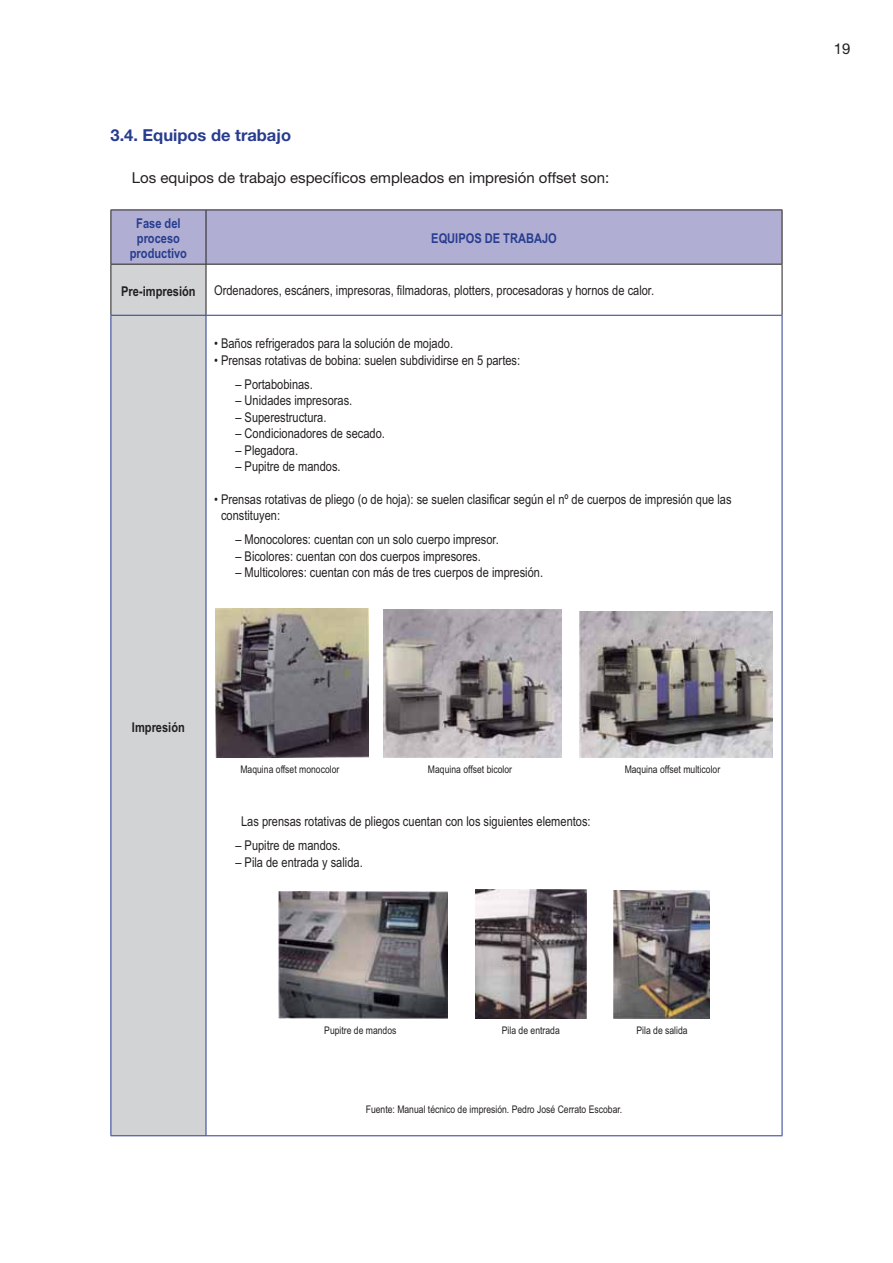
<style>
.page{position:relative;width:893px;height:1263px;background:#fff}
.page>*{position:absolute;margin:0;border:0;box-sizing:border-box;transform-origin:0 0}
.t1{font:700 16.5px "Helvetica Neue";color:#283c8f}
.t2{font:15px "Helvetica Neue";color:#231f20}
.t3{font:13.5px/16.5px "Arial Narrow";color:#231f20}
.t4{font:700 13.5px/15px "Arial Narrow";color:#283c8f;text-align:center}
.t5{font:700 13.5px "Arial Narrow";color:#231f20}
.t6{font:10.5px "Arial Narrow";color:#231f20}
</style>
<div class="page">
<div style="left:111px;top:211px;width:671px;height:53px;background:#b0afd3"></div>
<div style="left:111px;top:265px;width:95px;height:870px;background:#d1d3d4"></div>
<hr style="left:110px;top:210px;width:96px;height:1px;background:#231f20">
<hr style="left:110px;top:210px;width:1px;height:54px;background:#231f20">
<hr style="left:206px;top:210px;width:576px;height:1px;background:#231f20">
<hr style="left:206px;top:210px;width:1px;height:54px;background:#231f20">
<hr style="left:782px;top:210px;width:1px;height:54px;background:#231f20">
<hr style="left:110px;top:264px;width:96px;height:1px;background:#231f20">
<hr style="left:110px;top:265px;width:1px;height:50px;background:#231f20">
<hr style="left:206px;top:264px;width:576px;height:1px;background:#231f20">
<hr style="left:206px;top:265px;width:1px;height:50px;background:#231f20">
<hr style="left:782px;top:265px;width:1px;height:50px;background:#231f20">
<hr style="left:110px;top:315px;width:96px;height:1px;background:#283c8f">
<hr style="left:110px;top:316px;width:1px;height:819px;background:#283c8f">
<hr style="left:206px;top:315px;width:576px;height:1px;background:#283c8f">
<hr style="left:206px;top:316px;width:1px;height:819px;background:#283c8f">
<hr style="left:782px;top:316px;width:1px;height:819px;background:#283c8f">
<hr style="left:110px;top:1135px;width:672px;height:1px;background:#283c8f">
<img style="left:215px;top:609px;width:153px;height:148px">
<img style="left:384px;top:609px;width:178px;height:148px">
<img style="left:579px;top:611px;width:194px;height:146px">
<img style="left:279px;top:892px;width:169px;height:126px">
<img style="left:475px;top:890px;width:111px;height:128px">
<img style="left:614px;top:891px;width:95px;height:127px">
<p class="t1" style="left:110px;top:129px;width:182px">3.4. Equipos de trabajo</p>
<p class="t2" style="left:132px;top:172px;width:479px">Los equipos de trabajo específicos empleados en impresión offset son:</p>
<p class="t4" style="left:130px;top:217px;width:59px">Fase del proceso productivo</p>
<p class="t4" style="left:431px;top:232px;width:127px">EQUIPOS DE TRABAJO</p>
<p class="t5" style="left:121px;top:286px;width:76px">Pre-impresión</p>
<p class="t3" style="left:214px;top:283px;width:441px">Ordenadores, escáners, impresoras, filmadoras, plotters, procesadoras y hornos de calor.</p>
<p class="t3" style="left:214px;top:336px;width:240px">• Baños refrigerados para la solución de mojado.</p>
<p class="t3" style="left:214px;top:353px;width:308px">• Prensas rotativas de bobina: suelen subdividirse en 5 partes:</p>
<p class="t3" style="left:235px;top:377px;width:79px">– Portabobinas.</p>
<p class="t3" style="left:235px;top:393px;width:118px">– Unidades impresoras.</p>
<p class="t3" style="left:235px;top:410px;width:93px">– Superestructura.</p>
<p class="t3" style="left:235px;top:426px;width:151px">– Condicionadores de secado.</p>
<p class="t3" style="left:235px;top:443px;width:64px">– Plegadora.</p>
<p class="t3" style="left:235px;top:459px;width:107px">– Pupitre de mandos.</p>
<p class="t3" style="left:221px;top:492px;width:512px;text-indent:-7px">• Prensas rotativas de pliego (o de hoja): se suelen clasificar según el nº de cuerpos de impresión que las constituyen:</p>
<p class="t3" style="left:235px;top:533px;width:265px">– Monocolores: cuentan con un solo cuerpo impresor.</p>
<p class="t3" style="left:235px;top:549px;width:247px">– Bicolores: cuentan con dos cuerpos impresores.</p>
<p class="t3" style="left:235px;top:566px;width:309px">– Multicolores: cuentan con más de tres cuerpos de impresión.</p>
<p class="t5" style="left:132px;top:722px;width:54px">Impresión</p>
<p class="t6" style="left:240px;top:765px;width:100px">Maquina offset monocolor</p>
<p class="t6" style="left:428px;top:765px;width:86px">Maquina offset bicolor</p>
<p class="t6" style="left:625px;top:765px;width:97px">Maquina offset multicolor</p>
<p class="t3" style="left:241px;top:814px;width:351px">Las prensas rotativas de pliegos cuentan con los siguientes elementos:</p>
<p class="t3" style="left:235px;top:838px;width:107px">– Pupitre de mandos.</p>
<p class="t3" style="left:235px;top:855px;width:129px">– Pila de entrada y salida.</p>
<p class="t6" style="left:324px;top:1027px;width:74px">Pupitre de mandos</p>
<p class="t6" style="left:502px;top:1027px;width:59px">Pila de entrada</p>
<p class="t6" style="left:636px;top:1027px;width:53px">Pila de salida</p>
<p class="t6" style="left:366px;top:1105px;width:258px">Fuente: Manual técnico de impresión. Pedro José Cerrato Escobar.</p>
<p class="t2" style="left:834px;top:44px;width:18px">19</p>
</div>
